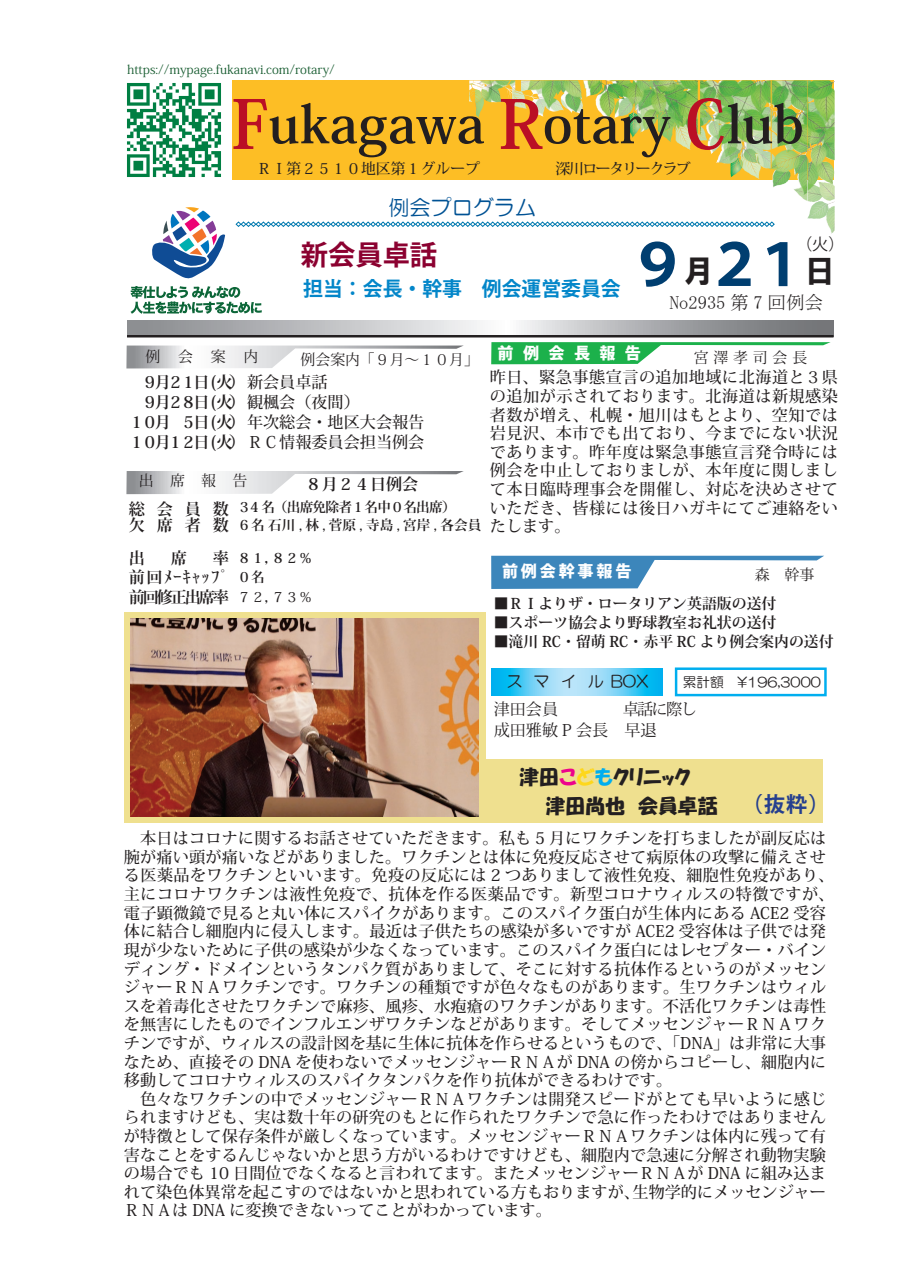
<style>
.page{position:relative;width:903px;height:1275px;background:#fff}
.page>*{position:absolute;margin:0;border:0;box-sizing:border-box;transform-origin:0 0}
.t1{font:700 57.57px "Koz Go Pro";color:#003e70}
.t2{font:700 52.15px "Koz Min Pro";color:#231f20}
.t3{font:31.32px "HG Soei Kakugothic UB";color:#231f20}
.t4{font:700 27.47px "Koz Go Pro";color:#8b0130}
.t5{font:21px "HG Maru Gothic MPRO";color:#005294}
.t6{font:700 20.12px "Koz Go Pro";color:#0386c9}
.t7{font:19.78px/28.5px "HGP Soei Kakupoptai";color:#231f20}
.t8{font:18.55px "MS Mincho";color:#231f20}
.t9{font:500 16.1px/18.6px "Koz Min Pro";letter-spacing:.015em;color:#231f20;text-align:justify}
.t10{font:700 16.1px/19.8px "Koz Min Pro";letter-spacing:-.2em;color:#231f20}
.t11{font:700 16.1px/19.8px "Koz Min Pro";color:#231f20;text-align:justify}
.t12{font:16.1px/21.2px "Koz Min Pro";color:#231f20}
.t13{font:800 16.1px "Koz Go Pro";letter-spacing:.17em;color:#fff}
.t14{font:700 16.1px/16.1px "Koz Min Pro";letter-spacing:.735em;color:#231f20}
.t15{font:16.1px "HG Maru Gothic MPRO";color:#231f20}
.t16{font:16.1px "Koz Go Pro";color:#231f20}
.t17{font:700 14.88px "Koz Min Pro";color:#231f20}
.t18{font:14.88px "Koz Min Pro";letter-spacing:.325em;color:#231f20}
.t19{font:500 14.88px "Koz Min Pro";color:#231f20}
.t20{font:14.88px "Koz Min Pro";color:#231f20}
.t21{font:500 14.88px "Koz Min Pro";letter-spacing:-.1em;color:#231f20}
.t22{font:700 13.65px "Koz Min Pro";letter-spacing:-.05em;color:#231f20}
.t23{font:700 13.65px "Koz Min Pro";color:#231f20}
.t24{font:13.65px "HG Maru Gothic MPRO";color:#231f20}
.t25{font:500 13.65px "Koz Min Pro";color:#231f20}
.t26{font:12.42px "Koz Min Pro";color:#155a2e}
.s1{font-size:67.02px;color:#ba0f25}
.s2{font-weight:500}
.s3{color:#ed028c}
.s4{color:#fed71b}
.s5{color:#00aeef}
.s6{font-family:"Koz Go Pro";font-weight:700;font-size:21px;color:#253f8e}
</style>
<div class="page">
<svg style="left:232px;top:80px;width:575px;height:99px;background:#eebf32"></svg>
<svg style="left:699px;top:126px;width:8px;height:14px"></svg>
<svg style="left:629px;top:109px;width:11px;height:28px"></svg>
<svg style="left:731px;top:145px;width:27px;height:33px"></svg>
<svg style="left:512px;top:88px;width:12px;height:12px"></svg>
<svg style="left:475px;top:104px;width:7px;height:13px"></svg>
<svg style="left:807px;top:202px;width:21px;height:17px"></svg>
<svg style="left:658px;top:111px;width:34px;height:39px"></svg>
<svg style="left:774px;top:150px;width:16px;height:13px"></svg>
<img style="left:475px;top:102px;width:7px;height:2px">
<img style="left:807px;top:80px;width:27px;height:122px">
<img style="left:772px;top:80px;width:16px;height:73px">
<img style="left:700px;top:80px;width:65px;height:59px">
<img style="left:583px;top:80px;width:94px;height:18px">
<img style="left:633px;top:126px;width:37px;height:10px">
<img style="left:469px;top:80px;width:42px;height:22px">
<svg style="left:128px;top:321px;width:705px;height:14px;background:#b5b6b9"></svg>
<hr style="left:127px;top:335px;width:706px;height:2px;background:#231f20">
<img style="left:127px;top:83px;width:94px;height:94px">
<div style="left:449px;top:760px;width:373px;height:63px;background:#efe08f"></div>
<div style="left:124px;top:612px;width:361px;height:211px;background:#efe08f"></div>
<svg style="left:126px;top:346px;width:337px;height:22px"></svg>
<svg style="left:491px;top:342px;width:339px;height:22px"></svg>
<svg style="left:126px;top:471px;width:338px;height:23px"></svg>
<svg style="left:236px;top:221px;width:539px;height:6px"></svg>
<svg style="left:491px;top:556px;width:333px;height:33px"></svg>
<svg style="left:491px;top:669px;width:171px;height:27px;background:#64cff5"></svg>
<div style="left:675px;top:667px;width:152px;height:29px;border:2px solid #00aeef"></div>
<svg style="left:152px;top:207px;width:74px;height:72px"></svg>
<svg style="left:131px;top:286px;width:131px;height:28px"></svg>
<img style="left:130px;top:618px;width:348px;height:199px">
<p class="t26" style="left:127px;top:61px;width:209px">https://mypage.fukanavi.com/rotary/</p>
<h2 class="t2" style="left:231px;top:86px;width:574px"><span class="s1">F</span>ukagawa <span class="s1">R</span>otary <span class="s1">C</span>lub</h2>
<p class="t19" style="left:257px;top:158px;width:225px">ＲＩ第２５１０地区第１グループ</p>
<h3 class="t5" style="left:388px;top:197px;width:149px">例会プログラム</h3>
<p class="t21" style="left:556px;top:158px;width:137px">深川ロータリークラブ</p>
<h3 class="t4" style="left:301px;top:238px;width:138px">新会員卓話</h3>
<p class="t6" style="left:303px;top:275px;width:319px">担当：会長・幹事　例会運営委員会</p>
<p class="t16" style="left:796px;top:233px;width:50px">（火）</p>
<h1 class="t1" style="left:629px;top:228px;width:181px">９ ２１</h1>
<h3 class="t3" style="left:683px;top:255px;width:153px">月　　日</h3>
<p class="t8" style="left:670px;top:293px;width:155px">No2935 第 7 回例会</p>
<p class="t18" style="left:145px;top:346px;width:114px">例会案内</p>
<p class="t20" style="left:301px;top:349px;width:180px">例会案内「９月～１０月」</p>
<p class="t10" style="left:129px;top:371px;width:297px">　９月２１日 (火）<span class="s2">新会員卓話<br></span>　９月２８日 (火）<span class="s2">観楓会（夜間）<br></span>１０月　５日 (火）<span class="s2">年次総会・地区大会報告<br></span>１０月１２日(火）<span class="s2">ＲＣ情報委員会担当例会</span></p>
<p class="t18" style="left:139px;top:470px;width:110px">出席報告</p>
<p class="t11" style="left:306px;top:474px;width:114px">８月２４日例会</p>
<p class="t14" style="left:129px;top:501px;width:102px">総会員数欠席者数</p>
<p class="t11" style="left:129px;top:547px;width:18px">出</p>
<p class="t11" style="left:171px;top:547px;width:18px">席</p>
<p class="t11" style="left:129px;top:547px;width:102px;text-indent:84px">率前回ﾒｰｷｬｯﾌﾟ前回修正出席率</p>
<p class="t22" style="left:237px;top:497px;width:220px">３4 名 （出席免除者１名中０名出席）</p>
<p class="t22" style="left:237px;top:548px;width:77px">８１，８２％</p>
<p class="t23" style="left:237px;top:515px;width:245px">６名 石川,林,菅原,寺島,宮岸,各会員</p>
<p class="t22" style="left:237px;top:567px;width:29px">０名</p>
<p class="t25" style="left:237px;top:587px;width:77px">７２，７３％</p>
<p class="t13" style="left:498px;top:342px;width:145px">前例会長報告</p>
<p class="t18" style="left:694px;top:347px;width:115px">宮澤孝司会長</p>
<p class="t9" style="left:490px;top:368px;width:350px">昨日、緊急事態宣言の追加地域に北海道と３県の追加が示されております。北海道は新規感染者数が増え、札幌・旭川はもとより、空知では岩見沢、本市でも出ており、今までにない状況であります。昨年度は緊急事態宣言発令時には例会を中止しておりましが、本年度に関しまして本日臨時理事会を開催し、対応を決めさせていただき、皆様には後日ハガキにてご連絡をいたします。</p>
<p class="t13" style="left:502px;top:561px;width:131px">前例会幹事報告</p>
<p class="t18" style="left:755px;top:564px;width:61px">森　幹事</p>
<p class="t17" style="left:494px;top:593px;width:284px">■ＲＩよりザ・ロータリアン英語版の送付</p>
<p class="t17" style="left:494px;top:612px;width:284px">■スポーツ協会より野球教室お礼状の送付</p>
<p class="t17" style="left:494px;top:630px;width:341px">■滝川 RC・留萌 RC・赤平 RC より例会案内の送付</p>
<p class="t15" style="left:506px;top:674px;width:143px">ス マ イ ルBOX</p>
<p class="t24" style="left:683px;top:675px;width:140px">累計額　\196,3000</p>
<p class="t12" style="left:494px;top:698px;width:205px">津田会員　　　　卓話に際し成田雅敏 P 会長　早退　</p>
<p class="t7" style="left:519px;top:763px;width:312px">津田<span class="s3">こ</span><span class="s4">ど</span><span class="s5">も</span>クリニック<br>　 津田尚也　会員卓話 <span class="s6">（抜粋）</span></p>
<p class="t9" style="left:124px;top:828px;width:712px;text-align:left">　本日はコロナに関するお話させていただきます。私も 5 月にワクチンを打ちましたが副反応は腕が痛い頭が痛いなどがありました。ワクチンとは体に免疫反応させて病原体の攻撃に備えさせる医薬品をワクチンといいます。免疫の反応には 2 つありまして液性免疫、細胞性免疫があり、主にコロナワクチンは液性免疫で、抗体を作る医薬品です。新型コロナウィルスの特徴ですが、電子顕微鏡で見ると丸い体にスパイクがあります。このスパイク蛋白が生体内にある ACE2 受容体に結合し細胞内に侵入します。最近は子供たちの感染が多いですが ACE2 受容体は子供では発現が少ないために子供の感染が少なくなっています。このスパイク蛋白にはレセプター・バインディング・ドメインというタンパク質がありまして、そこに対する抗体作るというのがメッセンジャーＲＮＡワクチンです。ワクチンの種類ですが色々なものがあります。生ワクチンはウィルスを着毒化させたワクチンで麻疹、風疹、水疱瘡のワクチンがあります。不活化ワクチンは毒性を無害にしたものでインフルエンザワクチンなどがあります。そしてメッセンジャーＲＮＡワクチンですが、ウィルスの設計図を基に生体に抗体を作らせるというもので、「DNA」は非常に大事なため、直接その DNA を使わないでメッセンジャーＲＮＡが DNA の傍からコピーし、細胞内に移動してコロナウィルスのスパイクタンパクを作り抗体ができるわけです。<br>　色々なワクチンの中でメッセンジャーＲＮＡワクチンは開発スピードがとても早いように感じられますけども、実は数十年の研究のもとに作られたワクチンで急に作ったわけではありませんが特徴として保存条件が厳しくなっています。メッセンジャーＲＮＡワクチンは体内に残って有害なことをするんじゃないかと思う方がいるわけですけども、細胞内で急速に分解され動物実験の場合でも 10 日間位でなくなると言われてます。またメッセンジャーＲＮＡが DNA に組み込まれて染色体異常を起こすのではないかと思われている方もおりますが、生物学的にメッセンジャーＲＮＡは DNA に変換できないってことがわかっています。</p>
</div>
